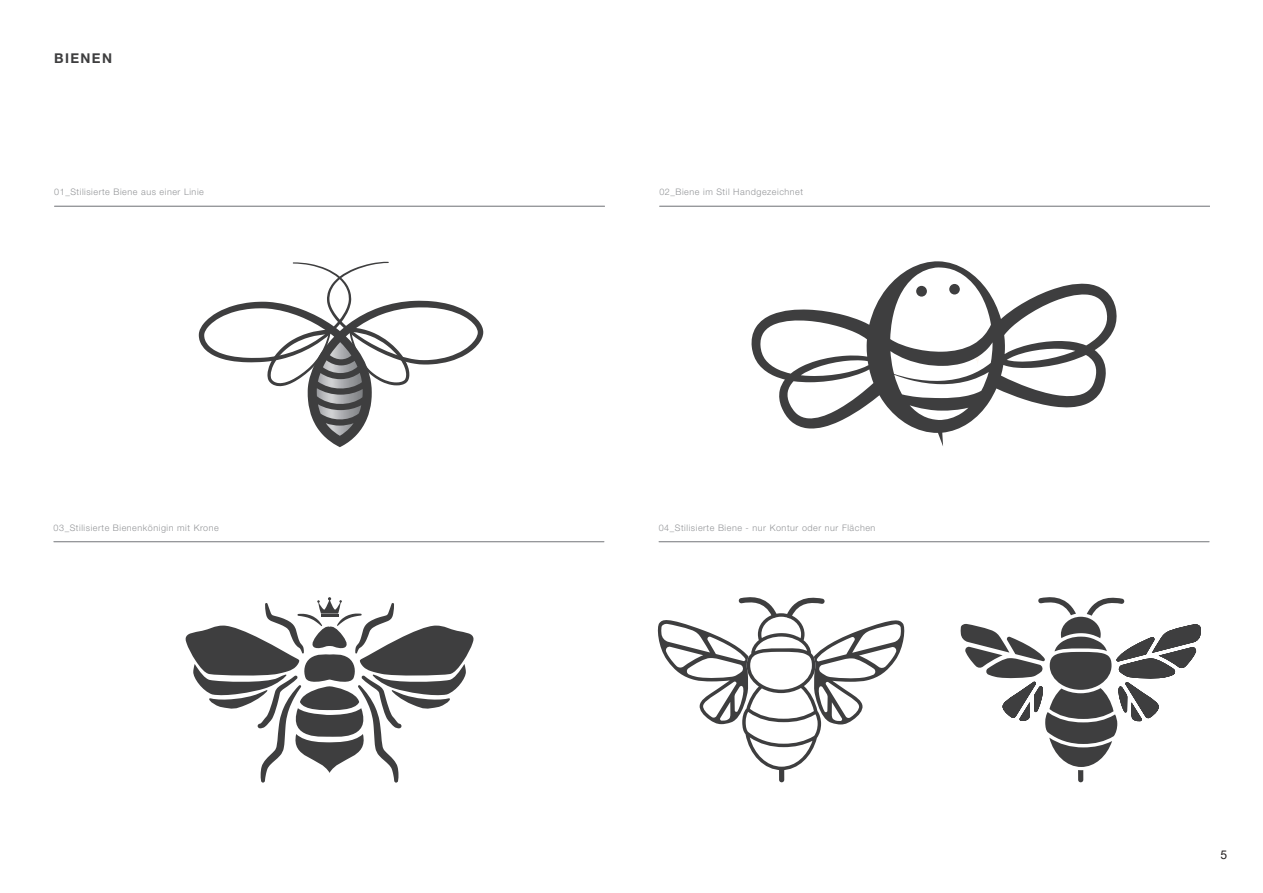
<style>
.page{position:relative;width:1263px;height:893px;background:#fff}
.page>*{position:absolute;margin:0;border:0;box-sizing:border-box;transform-origin:0 0}
.t1{font:700 13.5px "Helvetica Neue LT Std";letter-spacing:.1em;color:#3e3e3f}
.t2{font:12px "Arial";color:#231f20}
.t3{font:300 9px "Helvetica Neue LT Std";letter-spacing:.06em;color:#939598}
</style>
<div class="page">
<hr style="left:54px;top:206px;width:551px;height:1px;background:#939598">
<hr style="left:54px;top:541px;width:550px;height:1px;background:#939598">
<hr style="left:659px;top:206px;width:551px;height:1px;background:#939598">
<hr style="left:659px;top:541px;width:550px;height:1px;background:#939598">
<svg style="left:186px;top:597px;width:287px;height:186px"></svg>
<div style="left:779px;top:767px;width:5px;height:15px;background:#3e3e3f;border-radius:3px"></div>
<svg style="left:657px;top:597px;width:248px;height:173px"></svg>
<svg style="left:960px;top:597px;width:241px;height:185px"></svg>
<svg style="left:199px;top:262px;width:284px;height:185px"></svg>
<svg style="left:267px;top:327px;width:142px;height:117px"></svg>
<svg style="left:751px;top:261px;width:366px;height:185px"></svg>
<div style="left:949px;top:284px;width:11px;height:10px;background:#3e3e3f;border-radius:50%"></div>
<div style="left:916px;top:286px;width:11px;height:11px;background:#3e3e3f;border-radius:50%"></div>
<h1 class="t1" style="left:54px;top:50px;width:59px">BIENEN</h1>
<p class="t3" style="left:54px;top:187px;width:151px">01_Stilisierte Biene aus einer Linie</p>
<p class="t3" style="left:54px;top:522px;width:167px">03_Stilisierte Bienenkönigin mit Krone</p>
<p class="t3" style="left:659px;top:187px;width:145px">02_Biene im Stil Handgezeichnet</p>
<p class="t3" style="left:659px;top:522px;width:218px">04_Stilisierte Biene - nur Kontur oder nur Flächen</p>
<h2 class="t2" style="left:1220px;top:847px;width:8px">5</h2>
</div>
